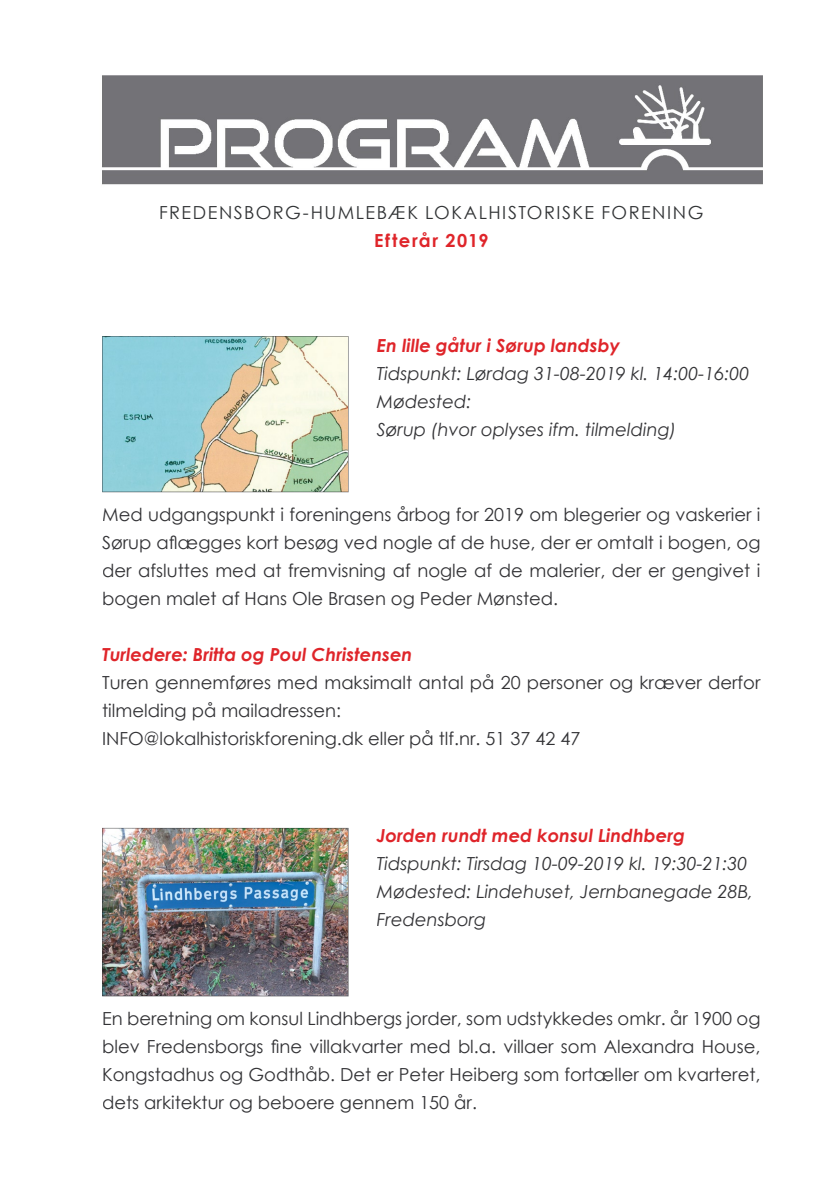
<style>
.page{position:relative;width:840px;height:1191px;background:#fff}
.page>*{position:absolute;margin:0;border:0;box-sizing:border-box;transform-origin:0 0}
.t1{font:18px/28px "Century Gothic";color:#323235;text-align:justify}
.t2{font:italic 18px/28px "Century Gothic";color:#323235}
.t3{font:italic 700 18px "Century Gothic";color:#df252a}
.t4{font:18px "Century Gothic";letter-spacing:.08em;color:#313335}
.t5{font:700 18px "Century Gothic";letter-spacing:.09em;color:#df252a}
</style>
<div class="page">
<img style="left:102px;top:75px;width:661px;height:110px">
<img style="left:102px;top:828px;width:246px;height:168px">
<img style="left:102px;top:336px;width:246px;height:156px">
<p class="t4" style="left:159px;top:200px;width:545px">FREDENSBORG-HUMLEBÆK LOKALHISTORISKE FORENING</p>
<p class="t5" style="left:374px;top:226px;width:116px">Efterår 2019</p>
<p class="t3" style="left:376px;top:332px;width:244px">En lille gåtur i Sørup landsby</p>
<p class="t2" style="left:376px;top:359px;width:374px">Tidspunkt: Lørdag 31-08-2019 kl. 14:00-16:00<br>Mødested:<br>Sørup (hvor oplyses ifm. tilmelding)</p>
<p class="t1" style="left:102px;top:500px;width:659px">Med udgangspunkt i foreningens årbog for 2019 om blegerier og vaskerier i Sørup aflægges kort besøg ved nogle af de huse, der er omtalt i bogen, og der afsluttes med at fremvisning af nogle af de malerier, der er gengivet i bogen malet af Hans Ole Brasen og Peder Mønsted.</p>
<p class="t3" style="left:102px;top:641px;width:311px">Turledere: Britta og Poul Christensen</p>
<p class="t1" style="left:102px;top:668px;width:659px;text-align:left">Turen gennemføres med maksimalt antal på 20 personer og kræver derfor tilmelding på mailadressen:<br>INFO@lokalhistoriskforening.dk eller på tlf.nr. 51 37 42 47</p>
<p class="t3" style="left:376px;top:821px;width:309px">Jorden rundt med konsul Lindhberg</p>
<p class="t2" style="left:376px;top:849px;width:377px">Tidspunkt: Tirsdag 10-09-2019 kl. 19:30-21:30<br>Mødested: Lindehuset, Jernbanegade 28B,<br>Fredensborg</p>
<p class="t1" style="left:102px;top:1004px;width:659px">En beretning om konsul Lindhbergs jorder, som udstykkedes omkr. år 1900 og blev Fredensborgs fine villakvarter med bl.a. villaer som Alexandra House, Kongstadhus og Godthåb. Det er Peter Heiberg som fortæller om kvarteret, dets arkitektur og beboere gennem 150 år.</p>
</div>
